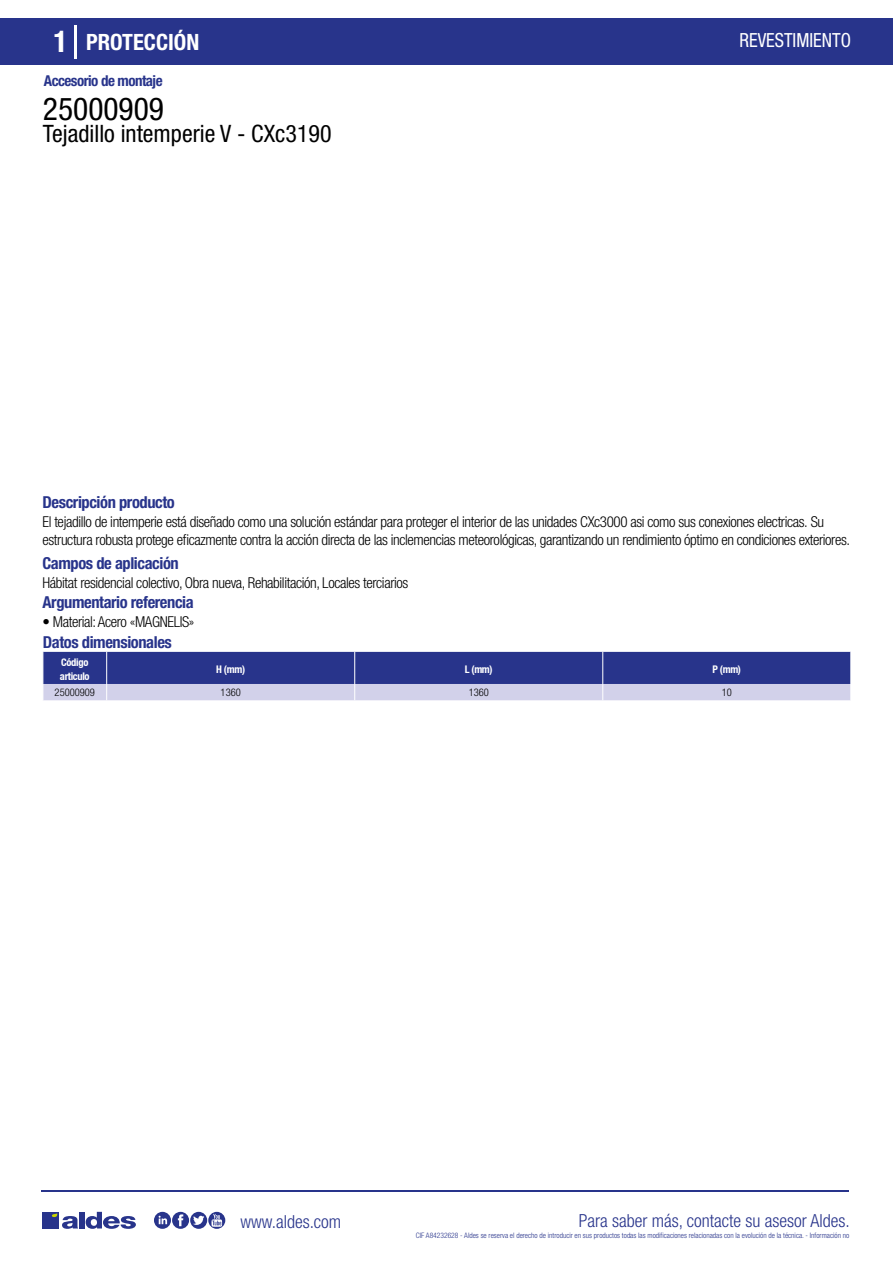
<style>
.page{position:relative;width:893px;height:1263px;background:#fff}
.page>*{position:absolute;margin:0;border:0;box-sizing:border-box;transform-origin:0 0}
.t1{font:condensed 31.5px "Helvetica Neue LT Std";color:#000}
.t2{font:condensed 24px "Helvetica Neue LT Std";color:#000}
.t3{font:700 condensed 22.5px "Helvetica Neue LT Std";color:#fff}
.t4{font:condensed 19.5px "Helvetica Neue LT Std";color:#fff;scale:.95 1}
.t5{font:300 condensed 18px "Helvetica Neue";color:#28348b}
.t6{font:700 condensed 16.5px "Helvetica Neue LT Std";letter-spacing:-.025em;color:#28348b}
.t7{font:300 condensed 15px/18px "Helvetica Neue LT Std";letter-spacing:-.025em;color:#000}
.t8{font:700 condensed 15px "Helvetica Neue LT Std";letter-spacing:-.035em;color:#28348b}
.t9{font:700 condensed 10.5px/13.5px "Helvetica Neue";letter-spacing:-.03em;color:#fff}
.t10{font:300 condensed 10.5px "Helvetica Neue";color:#000}
.t11{font:300 condensed 7.5px "Helvetica Neue";color:#28348b}
.s1{font-size:30px}
</style>
<div class="page">
<div style="left:0;top:18px;width:893px;height:46px;background:#28348b"></div>
<hr style="left:74px;top:25px;width:2px;height:33px;background:#fff">
<svg style="left:43px;top:652px;width:808px;height:49px;background:#646bac"></svg>
<hr style="left:41px;top:1190px;width:808px;height:1px;background:#28348b">
<svg style="left:154px;top:1212px;width:71px;height:17px"></svg>
<div style="left:42px;top:1212px;width:17px;height:16px;background:#28348b"></div>
<div style="left:79px;top:1212px;width:5px;height:16px;background:#28348b"></div>
<svg style="left:86px;top:1212px;width:50px;height:17px"></svg>
<svg style="left:52px;top:1213px;width:26px;height:16px"></svg>
<h3 class="t3" style="left:54px;top:28px;width:147px"><span class="s1">1</span> PROTECCIÓN</h3>
<h3 class="t4" style="left:739px;top:29px;width:119px">REVESTIMIENTO</h3>
<p class="t8" style="left:44px;top:71px;width:120px">Accesorio de montaje</p>
<h1 class="t1" style="left:43px;top:91px;width:122px">25000909</h1>
<h2 class="t2" style="left:43px;top:120px;width:290px">Tejadillo intemperie V - CXc3190</h2>
<p class="t6" style="left:43px;top:492px;width:134px">Descripción producto</p>
<p class="t7" style="left:43px;top:513px;width:809px">El tejadillo de intemperie está diseñado como una solución estándar para proteger el interior de las unidades CXc3000 asi como sus conexiones electricas. Su estructura robusta protege eficazmente contra la acción directa de las inclemencias meteorológicas, garantizando un rendimiento óptimo en condiciones exteriores.</p>
<p class="t7" style="left:43px;top:573px;width:367px">Hábitat residencial colectivo, Obra nueva, Rehabilitación, Locales terciarios</p>
<p class="t6" style="left:43px;top:553px;width:138px">Campos de aplicación</p>
<p class="t6" style="left:43px;top:592px;width:153px">Argumentario referencia</p>
<p class="t7" style="left:43px;top:613px;width:153px">• Material: Acero «MAGNELIS»</p>
<p class="t6" style="left:43px;top:632px;width:130px">Datos dimensionales</p>
<p class="t9" style="left:60px;top:656px;width:31px">Código articulo</p>
<p class="t9" style="left:216px;top:662px;width:30px">H (mm)</p>
<p class="t9" style="left:465px;top:662px;width:29px">L (mm)</p>
<p class="t9" style="left:712px;top:662px;width:30px">P (mm)</p>
<p class="t10" style="left:55px;top:687px;width:42px">25000909</p>
<p class="t10" style="left:221px;top:687px;width:22px">1360</p>
<p class="t10" style="left:469px;top:687px;width:22px">1360</p>
<p class="t10" style="left:722px;top:687px;width:12px">10</p>
<p class="t5" style="left:240px;top:1211px;width:102px">www.aldes.com</p>
<p class="t5" style="left:579px;top:1211px;width:272px">Para saber más, contacte su asesor Aldes.</p>
<p class="t11" style="left:416px;top:1230px;width:435px">CIF A84232628 - Aldes se reserva el derecho de introducir en sus productos todas las modificaciones relacionadas con la evolución de la técnica. - Información no</p>
</div>
